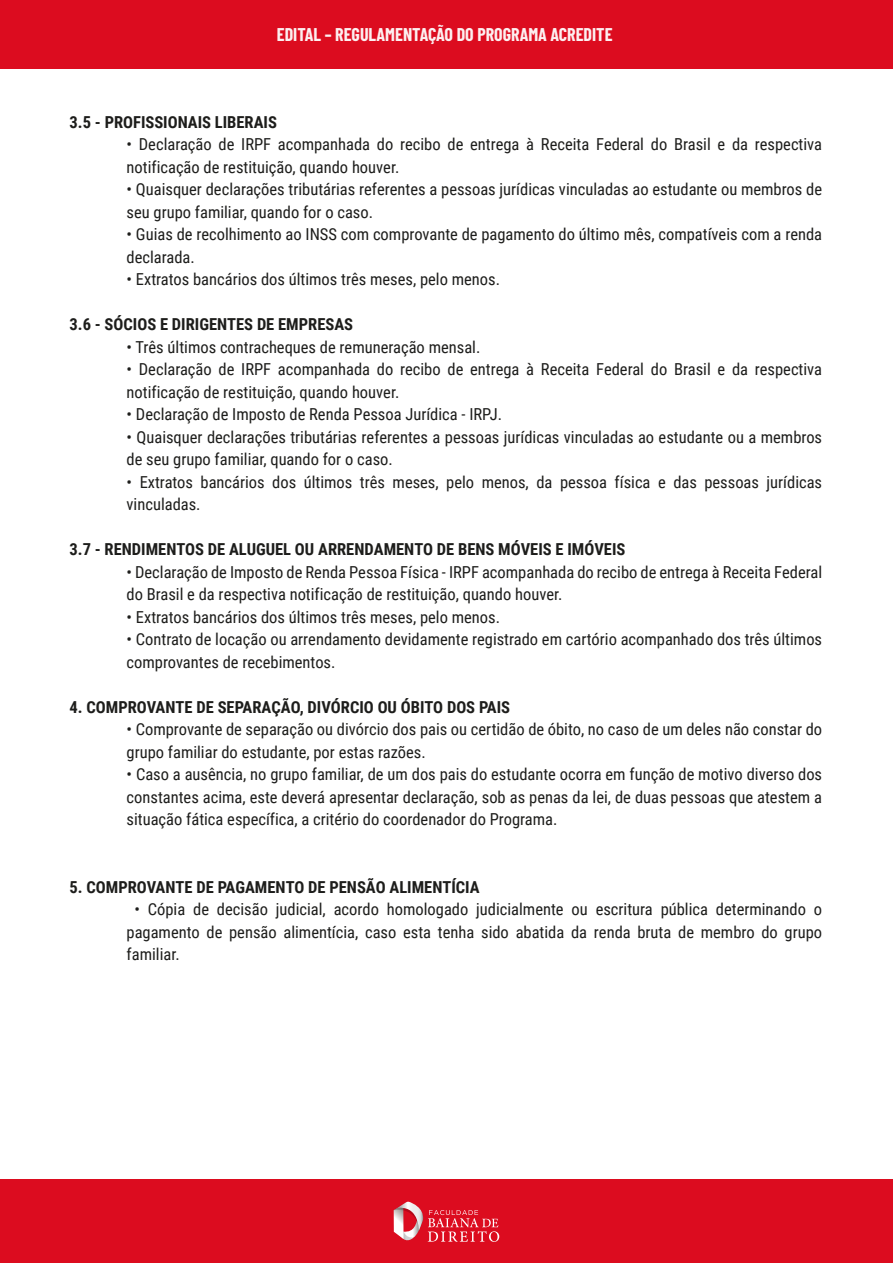
<style>
.page{position:relative;width:893px;height:1263px;background:#fff}
.page>*{position:absolute;margin:0;border:0;box-sizing:border-box;transform-origin:0 0}
.t1{font:700 18px "Barlow Condensed";color:#fdeff0}
.t2{font:16.5px/22.5px "Roboto Condensed";color:#1d1d1b}
.t3{font:700 16.5px "Roboto Condensed";color:#1d1d1b}
</style>
<div class="page">
<div style="left:0;top:0;width:893px;height:69px;background:#dc0c1f"></div>
<div style="left:0;top:1179px;width:893px;height:84px;background:#dc0c1f"></div>
<svg style="left:393px;top:1202px;width:106px;height:40px"></svg>
<p class="t1" style="left:277px;top:22px;width:337px">EDITAL – REGULAMENTAÇÃO DO PROGRAMA ACREDITE</p>
<p class="t3" style="left:70px;top:110px;width:209px">3.5 - PROFISSIONAIS LIBERAIS</p>
<p class="t2" style="left:127px;top:132px;width:697px">• Declaração de IRPF acompanhada do recibo de entrega à Receita Federal do Brasil e da respectiva notificação de restituição, quando houver.</p>
<p class="t2" style="left:127px;top:177px;width:697px">• Quaisquer declarações tributárias referentes a pessoas jurídicas vinculadas ao estudante ou membros de seu grupo familiar, quando for o caso.</p>
<p class="t2" style="left:127px;top:222px;width:697px">• Guias de recolhimento ao INSS com comprovante de pagamento do último mês, compatíveis com a renda declarada.</p>
<p class="t2" style="left:127px;top:267px;width:375px">• Extratos bancários dos últimos três meses, pelo menos.</p>
<p class="t3" style="left:70px;top:313px;width:285px">3.6 - SÓCIOS E DIRIGENTES DE EMPRESAS</p>
<p class="t2" style="left:127px;top:335px;width:355px">• Três últimos contracheques de remuneração mensal.</p>
<p class="t2" style="left:127px;top:357px;width:697px">• Declaração de IRPF acompanhada do recibo de entrega à Receita Federal do Brasil e da respectiva notificação de restituição, quando houver.</p>
<p class="t2" style="left:127px;top:402px;width:377px">• Declaração de Imposto de Renda Pessoa Jurídica - IRPJ.</p>
<p class="t2" style="left:127px;top:425px;width:697px">• Quaisquer declarações tributárias referentes a pessoas jurídicas vinculadas ao estudante ou a membros de seu grupo familiar, quando for o caso.</p>
<p class="t2" style="left:127px;top:470px;width:697px">• Extratos bancários dos últimos três meses, pelo menos, da pessoa física e das pessoas jurídicas vinculadas.</p>
<p class="t3" style="left:70px;top:538px;width:557px">3.7 - RENDIMENTOS DE ALUGUEL OU ARRENDAMENTO DE BENS MÓVEIS E IMÓVEIS</p>
<p class="t2" style="left:127px;top:560px;width:697px">• Declaração de Imposto de Renda Pessoa Física - IRPF acompanhada do recibo de entrega à Receita Federal do Brasil e da respectiva notificação de restituição, quando houver.</p>
<p class="t2" style="left:127px;top:605px;width:375px">• Extratos bancários dos últimos três meses, pelo menos.</p>
<p class="t2" style="left:127px;top:628px;width:697px">• Contrato de locação ou arrendamento devidamente registrado em cartório acompanhado dos três últimos comprovantes de recebimentos.</p>
<p class="t3" style="left:70px;top:695px;width:442px">4. COMPROVANTE DE SEPARAÇÃO, DIVÓRCIO OU ÓBITO DOS PAIS</p>
<p class="t2" style="left:127px;top:718px;width:697px">• Comprovante de separação ou divórcio dos pais ou certidão de óbito, no caso de um deles não constar do grupo familiar do estudante, por estas razões.</p>
<p class="t2" style="left:127px;top:763px;width:697px;text-align:justify">• Caso a ausência, no grupo familiar, de um dos pais do estudante ocorra em função de motivo diverso dos constantes acima, este deverá apresentar declaração, sob as penas da lei, de duas pessoas que atestem a situação fática específica, a critério do coordenador do Programa.</p>
<p class="t3" style="left:70px;top:875px;width:412px">5. COMPROVANTE DE PAGAMENTO DE PENSÃO ALIMENTÍCIA</p>
<p class="t2" style="left:127px;top:898px;width:697px;text-align:justify;text-indent:8px">• Cópia de decisão judicial, acordo homologado judicialmente ou escritura pública determinando o pagamento de pensão alimentícia, caso esta tenha sido abatida da renda bruta de membro do grupo familiar.</p>
</div>
